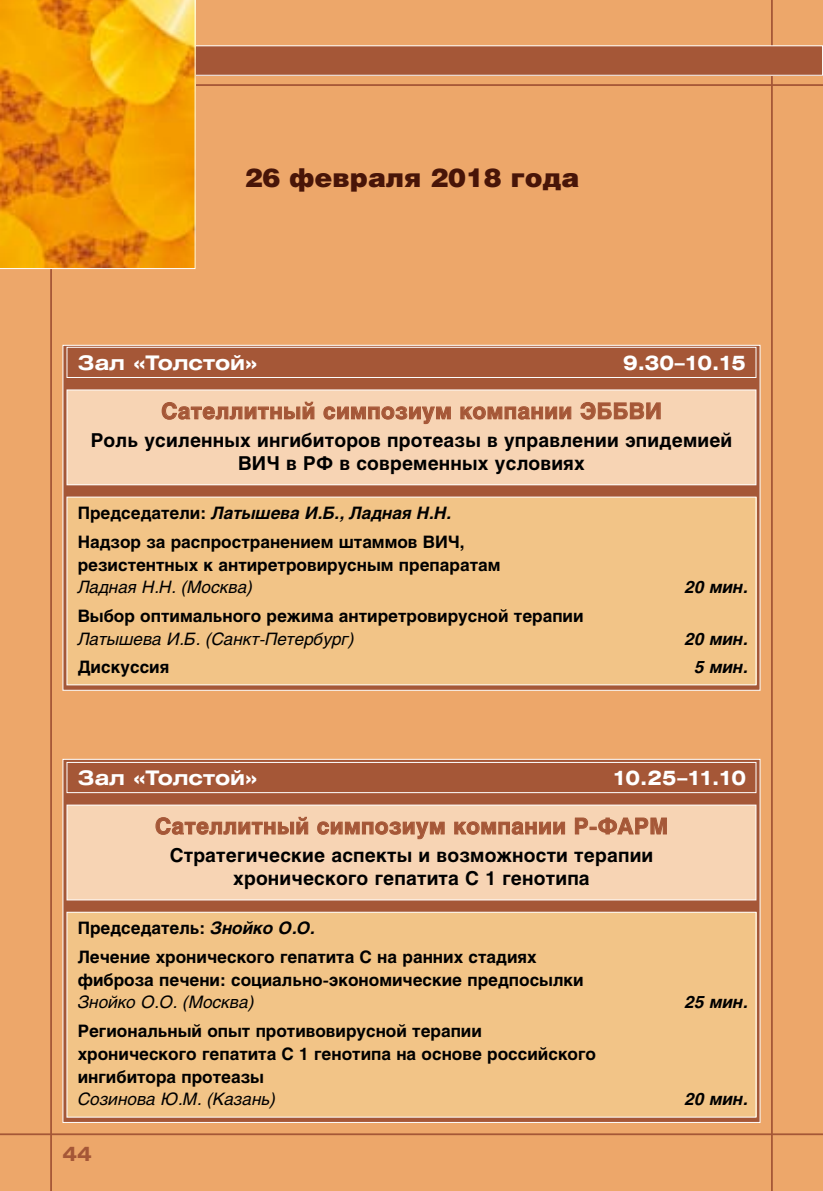
<style>
.page{position:relative;width:823px;height:1191px;background:#fff}
.page>*{position:absolute;margin:0;border:0;box-sizing:border-box;transform-origin:0 0}
.t1{font:900 26px "Helios";color:#481508}
.t2{font:700 22px "Helios";letter-spacing:.025em;color:#a55737}
.t3{font:700 20px "Helios Ext";color:#fff}
.t4{font:700 20px "Helios Ext";color:#a55737}
.t5{font:700 19px/22.8px "Helios";letter-spacing:.01em;color:#000;text-align:center}
.t6{font:700 17px/28.4px "Helios";color:#000}
.t7{font:italic 17px "Helios";color:#000}
.t8{font:italic 700 17px "Helios";color:#000}
.s1{font-style:italic}
</style>
<div class="page">
<hr style="left:822px;top:0;width:1px;height:1191px;background:#eda76a">
<div style="left:0;top:0;width:822px;height:1191px;background:#eda76a"></div>
<hr style="left:770px;top:0;width:2px;height:1191px;background:#a55737">
<hr style="left:0;top:1133px;width:822px;height:2px;background:#a55737">
<svg style="left:195px;top:45px;width:628px;height:31px;background:#ab6345"></svg>
<hr style="left:0;top:84px;width:822px;height:2px;background:#a55737">
<hr style="left:50px;top:0;width:2px;height:1191px;background:#a55737">
<svg style="left:0;top:0;width:195px;height:269px;background:#ef9b09"></svg>
<div style="left:62px;top:345px;width:698px;height:346px;background:#a55737;border:1px solid #fff"></div>
<div style="left:67px;top:390px;width:688px;height:95px;background:#f7d4b4"></div>
<svg style="left:161px;top:401px;width:154px;height:19px"></svg>
<svg style="left:323px;top:406px;width:128px;height:18px"></svg>
<svg style="left:460px;top:406px;width:111px;height:14px"></svg>
<svg style="left:580px;top:402px;width:80px;height:18px"></svg>
<div style="left:66px;top:389px;width:690px;height:96px;border:1px solid #fff"></div>
<div style="left:66px;top:347px;width:690px;height:31px;border:1px solid #fff"></div>
<div style="left:67px;top:497px;width:688px;height:188px;background:#f2c487"></div>
<div style="left:66px;top:496px;width:690px;height:189px;border:1px solid #fff"></div>
<div style="left:62px;top:759px;width:698px;height:364px;background:#a55737;border:1px solid #fff"></div>
<div style="left:67px;top:805px;width:688px;height:95px;background:#f7d4b4"></div>
<svg style="left:155px;top:816px;width:153px;height:19px"></svg>
<svg style="left:317px;top:821px;width:128px;height:18px"></svg>
<svg style="left:454px;top:821px;width:111px;height:14px"></svg>
<svg style="left:574px;top:817px;width:93px;height:18px"></svg>
<div style="left:66px;top:804px;width:690px;height:96px;border:1px solid #fff"></div>
<div style="left:66px;top:762px;width:690px;height:31px;border:1px solid #fff"></div>
<div style="left:67px;top:912px;width:688px;height:205px;background:#f2c487"></div>
<div style="left:66px;top:911px;width:690px;height:206px;border:1px solid #fff"></div>
<h1 class="t1" style="left:244px;top:162px;width:336px">26 февраля 2018 года</h1>
<p class="t3" style="left:78px;top:351px;width:181px">Зал «Толстой»</p>
<p class="t3" style="left:622px;top:351px;width:125px">9.30–10.15</p>
<p class="t2" style="left:161px;top:398px;width:452px">Сателлитный симпозиум компании Эббви</p>
<p class="t5" style="left:91px;top:429px;width:642px">Роль усиленных ингибиторов протеазы в управлении эпидемией<br>ВИЧ в РФ в современных условиях</p>
<p class="t6" style="left:78px;top:499px;width:388px">Председатели: <span class="s1">Латышева И.Б., Ладная Н.Н.<br></span>Надзор за распространением штаммов ВИЧ,</p>
<p class="t6" style="left:78px;top:550px;width:424px">резистентных к антиретровирусным препаратам</p>
<p class="t7" style="left:78px;top:577px;width:177px">Ладная Н.Н. (Москва)</p>
<p class="t8" style="left:685px;top:577px;width:64px">20 мин.</p>
<p class="t6" style="left:78px;top:601px;width:507px">Выбор оптимального режима антиретровирусной терапии</p>
<p class="t7" style="left:78px;top:628px;width:278px">Латышева И.Б. (Санкт-Петербург)</p>
<p class="t8" style="left:685px;top:628px;width:64px">20 мин.</p>
<p class="t6" style="left:78px;top:653px;width:93px">Дискуссия</p>
<p class="t8" style="left:694px;top:657px;width:55px">5 мин.</p>
<p class="t3" style="left:78px;top:766px;width:181px">Зал «Толстой»</p>
<p class="t3" style="left:613px;top:766px;width:134px">10.25–11.10</p>
<p class="t2" style="left:155px;top:813px;width:514px">Сателлитный симпозиум компании Р-ФАРМ</p>
<p class="t5" style="left:170px;top:844px;width:485px">Стратегические аспекты и возможности терапии хронического гепатита С 1 генотипа</p>
<p class="t6" style="left:78px;top:914px;width:460px">Председатель: <span class="s1">Знойко О.О.<br></span>Лечение хронического гепатита С на ранних стадиях</p>
<p class="t6" style="left:78px;top:965px;width:507px">фиброза печени: социально-экономические предпосылки</p>
<p class="t7" style="left:78px;top:992px;width:178px">Знойко О.О. (Москва)</p>
<p class="t8" style="left:685px;top:992px;width:64px">25 мин.</p>
<p class="t6" style="left:78px;top:1019px;width:519px;line-height:22.8px">Региональный опыт противовирусной терапии хронического гепатита С 1 генотипа на основе российского ингибитора протеазы</p>
<p class="t7" style="left:78px;top:1089px;width:200px">Созинова Ю.М. (Казань)</p>
<p class="t8" style="left:685px;top:1089px;width:64px">20 мин.</p>
<p class="t4" style="left:62px;top:1141px;width:31px">44</p>
</div>
